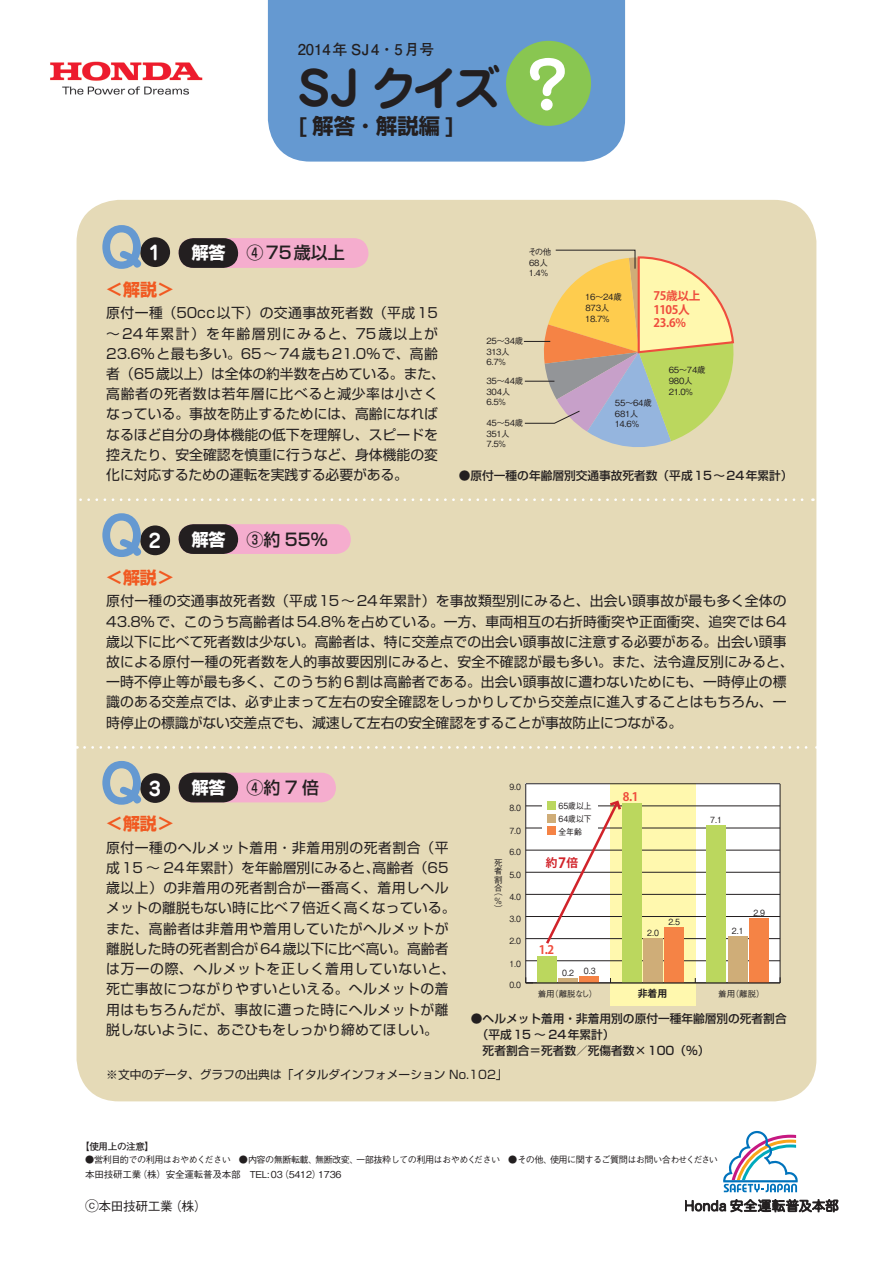
<style>
.page{position:relative;width:893px;height:1263px;background:#fff}
.page>*{position:absolute;margin:0;border:0;box-sizing:border-box;transform-origin:0 0}
.t1{font:700 63.75px "Jun 501 Pro";color:#fff}
.t2{font:700 53.1px "Jun 501 Pro";color:#6599d1}
.t3{font:700 46.8px "Jun 501 Pro";color:#231f20}
.t4{font:700 21.3px "Shin Go Pro";color:#231f20}
.t5{font:700 19.2px "Jun 501 Pro";color:#fff}
.t6{font:500 16.95px "Shin Go Pro";color:#231f20}
.t7{font:700 16.95px "Shin Go Pro";color:#f15921}
.t8{font:700 16.95px "Shin Go Pro";color:#fff}
.t9{font:700 14.85px "Futo Go B101 Pro";color:#231f20}
.t10{font:13.8px/20.2px "Shin Go Pro";letter-spacing:.01em;color:#231f20}
.t11{font:13.8px/20.2px "Shin Go Pro";letter-spacing:.035em;color:#231f20}
.t12{font:500 12.75px "Gothic BBB Pro";letter-spacing:-.03em;color:#231f20}
.t13{font:500 11.7px/15.9px "Shin Go Pro";color:#231f20}
.t14{font:11.7px "Shin Go Pro";color:#231f20}
.t15{font:700 11.7px/13.8px "Koz Go Pro";letter-spacing:-.025em;color:#ef4d3d}
.t16{font:700 11.7px "Koz Go Pro";color:#d1232a}
.t17{font:700 9.9px "Koz Go Pro";color:#231f20}
.t18{font:500 9.6px "Gothic BBB Pro";letter-spacing:-.025em;color:#231f20}
.t19{font:700 9.6px "Futo Go B101 Pro";letter-spacing:-.04em;color:#231f20}
.t20{font:500 9.15px "Gothic BBB Pro";letter-spacing:-.06em;color:#231f20}
.t21{font:500 8.55px/10.6px "Gothic BBB Pro";letter-spacing:-.025em;color:#231f20}
.t22{font:500 8.55px/12.8px "Gothic BBB Pro";letter-spacing:-.025em;color:#231f20;text-align:justify;scale:.91 1}
.s1{font-size:14.1px}
.s2{font-size:13.8px}
</style>
<div class="page">
<div style="left:268px;top:0;width:357px;height:162px;background:#6599d1"></div>
<img style="left:50px;top:61px;width:153px;height:34px">
<div style="left:506px;top:41px;width:85px;height:85px;background:#89c651;border-radius:50%"></div>
<svg style="left:685px;top:1131px;width:153px;height:81px"></svg>
<div style="left:77px;top:200px;width:739px;height:901px;background:#e5dab7;border-radius:43px"></div>
<svg style="left:81px;top:498px;width:732px;height:3px"></svg>
<svg style="left:84px;top:746px;width:732px;height:3px"></svg>
<div style="left:140px;top:773px;width:30px;height:30px;background:#231f20;border-radius:50%"></div>
<div style="left:179px;top:773px;width:157px;height:29px;background:#f5adce;border-radius:15px"></div>
<div style="left:179px;top:773px;width:59px;height:29px;background:#231f20;border-radius:15px"></div>
<div style="left:179px;top:238px;width:189px;height:30px;background:#f5adce;border-radius:15px"></div>
<div style="left:140px;top:237px;width:30px;height:30px;background:#231f20;border-radius:50%"></div>
<div style="left:179px;top:238px;width:59px;height:30px;background:#231f20;border-radius:15px"></div>
<div style="left:140px;top:525px;width:30px;height:30px;background:#231f20;border-radius:50%"></div>
<div style="left:179px;top:524px;width:172px;height:30px;background:#f5adce;border-radius:15px"></div>
<div style="left:179px;top:524px;width:59px;height:30px;background:#231f20;border-radius:15px"></div>
<svg style="left:524px;top:250px;width:210px;height:197px"></svg>
<div style="left:526px;top:784px;width:254px;height:199px;background:#fff"></div>
<div style="left:610px;top:784px;width:85px;height:222px;background:#fff8ae"></div>
<hr style="left:526px;top:783px;width:254px;height:1px;background:#231f20">
<hr style="left:526px;top:828px;width:254px;height:1px;background:#231f20">
<hr style="left:526px;top:872px;width:254px;height:1px;background:#231f20">
<hr style="left:526px;top:916px;width:254px;height:1px;background:#231f20">
<hr style="left:526px;top:960px;width:254px;height:1px;background:#231f20">
<hr style="left:525px;top:784px;width:1px;height:199px;background:#231f20">
<hr style="left:526px;top:938px;width:254px;height:1px;background:#231f20">
<hr style="left:526px;top:894px;width:254px;height:1px;background:#231f20">
<hr style="left:526px;top:850px;width:254px;height:1px;background:#231f20">
<hr style="left:526px;top:806px;width:254px;height:1px;background:#231f20">
<div style="left:537px;top:956px;width:19px;height:27px;background:#bbd75e"></div>
<div style="left:559px;top:978px;width:19px;height:5px;background:#cfad78"></div>
<div style="left:580px;top:976px;width:19px;height:7px;background:#f58345"></div>
<div style="left:622px;top:804px;width:19px;height:179px;background:#bbd75e"></div>
<div style="left:643px;top:939px;width:19px;height:44px;background:#cfad78"></div>
<div style="left:665px;top:927px;width:19px;height:56px;background:#f58345"></div>
<div style="left:707px;top:826px;width:19px;height:157px;background:#bbd75e"></div>
<div style="left:728px;top:936px;width:19px;height:47px;background:#cfad78"></div>
<div style="left:749px;top:919px;width:20px;height:64px;background:#f58345"></div>
<hr style="left:526px;top:982px;width:254px;height:1px;background:#231f20">
<hr style="left:780px;top:784px;width:1px;height:199px;background:#231f20">
<div style="left:542px;top:797px;width:55px;height:41px;background:#fff"></div>
<svg style="left:544px;top:800px;width:77px;height:144px"></svg>
<p class="t9" style="left:298px;top:38px;width:138px">2014年 SJ 4・5月号</p>
<h3 class="t3" style="left:298px;top:51px;width:204px">SJ クイズ</h3>
<h3 class="t4" style="left:298px;top:109px;width:159px">[解答･解説編]</h3>
<h1 class="t1" style="left:515px;top:35px;width:51px">？</h1>
<h2 class="t2" style="left:100px;top:206px;width:45px">Q</h2>
<h3 class="t5" style="left:149px;top:237px;width:14px">1</h3>
<p class="t8" style="left:192px;top:240px;width:35px">解答</p>
<p class="t6" style="left:247px;top:239px;width:100px">④75歳以上</p>
<p class="t7" style="left:106px;top:276px;width:69px">＜解説＞</p>
<p class="t10" style="left:106px;top:301px;width:340px">原付一種（50cc以下）の交通事故死者数（平成15〜24年累計）を年齢層別にみると、75歳以上が<br>23.6%と最も多い。65〜 74歳も21.0%で、高齢者（65歳以上）は全体の約半数を占めている。また、高齢者の死者数は若年層に比べると減少率は小さくなっている。事故を防止するためには、高齢になればなるほど自分の身体機能の低下を理解し、スピードを控えたり、安全確認を慎重に行うなど、身体機能の変化に対応するための運転を実践する必要がある。</p>
<h2 class="t2" style="left:100px;top:494px;width:45px">Q</h2>
<h3 class="t5" style="left:149px;top:526px;width:14px">2</h3>
<p class="t8" style="left:192px;top:526px;width:35px">解答</p>
<p class="t6" style="left:247px;top:525px;width:83px">③約 55%</p>
<p class="t21" style="left:528px;top:245px;width:25px">その他<br>68人<br>1.4%</p>
<p class="t15" style="left:653px;top:289px;width:49px">75歳以上<br>1105人<br>23.6%</p>
<p class="t21" style="left:669px;top:364px;width:38px">65～74歳<br>980人<br>21.0%</p>
<p class="t21" style="left:585px;top:291px;width:38px">16～24歳<br>873人<br>18.7%</p>
<p class="t21" style="left:486px;top:334px;width:38px">25～34歳<br>313人<br>6.7%</p>
<p class="t21" style="left:486px;top:374px;width:38px">35～44歳<br>304人<br>6.5%</p>
<p class="t21" style="left:615px;top:396px;width:38px">55～64歳<br>681人</p>
<p class="t21" style="left:486px;top:416px;width:38px">45～54歳</p>
<p class="t21" style="left:615px;top:418px;width:26px">14.6%</p>
<p class="t21" style="left:486px;top:427px;width:25px">351人<br>7.5%</p>
<p class="t13" style="left:459px;top:466px;width:335px">●原付一種の年齢層別交通事故死者数（平成15〜24年累計）</p>
<p class="t7" style="left:106px;top:564px;width:69px">＜解説＞</p>
<p class="t10" style="left:106px;top:589px;width:689px">原付一種の交通事故死者数（平成15〜 24年累計）を事故類型別にみると、出会い頭事故が最も多く全体の43.8%で、このうち高齢者は54.8%を占めている。一方、車両相互の右折時衝突や正面衝突、追突では64歳以下に比べて死者数は少ない。高齢者は、特に交差点での出会い頭事故に注意する必要がある。出会い頭事故による原付一種の死者数を人的事故要因別にみると、安全不確認が最も多い。また、法令違反別にみると、一時不停止等が最も多く、このうち約6割は高齢者である。出会い頭事故に遭わないためにも、一時停止の標識のある交差点では、必ず止まって左右の安全確認をしっかりしてから交差点に進入することはもちろん、一時停止の標識がない交差点でも、減速して左右の安全確認をすることが事故防止につながる。</p>
<h2 class="t2" style="left:100px;top:741px;width:45px">Q</h2>
<h3 class="t5" style="left:149px;top:773px;width:14px">3</h3>
<p class="t8" style="left:192px;top:774px;width:35px">解答</p>
<p class="t6" style="left:247px;top:774px;width:74px">④約7倍</p>
<p class="t7" style="left:106px;top:810px;width:69px">＜解説＞</p>
<p class="t11" style="left:106px;top:836px;width:351px">原付一種のヘルメット着用・非着用別の死者割合（平成15 ～ 24年累計）を年齢層別にみると、高齢者（65歳以上）の非着用の死者割合が一番高く、着用しヘルメットの離脱もない時に比べ7倍近く高くなっている。また、高齢者は非着用や着用していたがヘルメットが離脱した時の死者割合が64歳以下に比べ高い。高齢者は万一の際、ヘルメットを正しく着用していないと、死亡事故につながりやすいといえる。ヘルメットの着用はもちろんだが、事故に遭った時にヘルメットが離脱しないように、あごひもをしっかり締めてほしい。</p>
<p class="t22" style="left:509px;top:779px;width:14px">9.0</p>
<p class="t22" style="left:509px;top:823px;width:14px">7.0</p>
<p class="t22" style="left:509px;top:867px;width:14px">5.0</p>
<p class="t22" style="left:509px;top:912px;width:14px">3.0</p>
<p class="t22" style="left:509px;top:956px;width:14px">1.0</p>
<p class="t22" style="left:509px;top:800px;width:14px">8.0</p>
<p class="t22" style="left:509px;top:845px;width:14px">6.0</p>
<p class="t21" style="left:494px;top:857px;width:10px;line-height:8.6px;text-align:justify">死者割合</p>
<p class="t21" style="left:494px;top:886px;width:10px;line-height:8.6px;text-align:justify">（%）</p>
<p class="t22" style="left:509px;top:889px;width:14px">4.0</p>
<p class="t22" style="left:509px;top:933px;width:14px">2.0</p>
<p class="t22" style="left:509px;top:977px;width:14px">0.0</p>
<p class="t22" style="left:558px;top:798px;width:38px">65歳以上64歳以下全年齢</p>
<p class="t16" style="left:546px;top:855px;width:34px">約<span class="s1">7</span>倍</p>
<p class="t15" style="left:539px;top:944px;width:17px">1.2</p>
<p class="t22" style="left:562px;top:965px;width:38px">0.2 0.3</p>
<p class="t21" style="left:538px;top:988px;width:61px">着用（離脱なし）</p>
<p class="t15" style="left:623px;top:790px;width:17px">8.1</p>
<p class="t22" style="left:647px;top:925px;width:14px">2.0</p>
<p class="t22" style="left:668px;top:914px;width:14px">2.5</p>
<p class="t17" style="left:638px;top:987px;width:31px">非着用</p>
<p class="t22" style="left:710px;top:813px;width:14px">7.1</p>
<p class="t22" style="left:732px;top:923px;width:14px">2.1</p>
<p class="t22" style="left:753px;top:905px;width:14px">2.9</p>
<p class="t21" style="left:718px;top:988px;width:48px">着用（離脱）</p>
<p class="t13" style="left:471px;top:1009px;width:317px">●ヘルメット着用・非着用別の原付一種年齢層別の死者割合　（平成15 ～ 24年累計）<br>　死者割合＝死者数／死傷者数×100（％）</p>
<p class="t14" style="left:106px;top:1065px;width:403px">※文中のデータ、グラフの出典は「イタルダインフォメーション No.102」</p>
<p class="t19" style="left:80px;top:1139px;width:75px">【使用上の注意】</p>
<p class="t20" style="left:85px;top:1152px;width:634px">●営利目的での利用はおやめください　●内容の無断転載、無断改変、一部抜粋しての利用はおやめください　●その他、使用に関するご質問はお問い合わせください</p>
<p class="t18" style="left:85px;top:1166px;width:258px">本田技研工業（株）安全運転普及本部　TEL: 03（5412）1736</p>
<p class="t12" style="left:85px;top:1196px;width:123px"><span class="s2">ⓒ</span>本田技研工業（株）</p>
</div>
